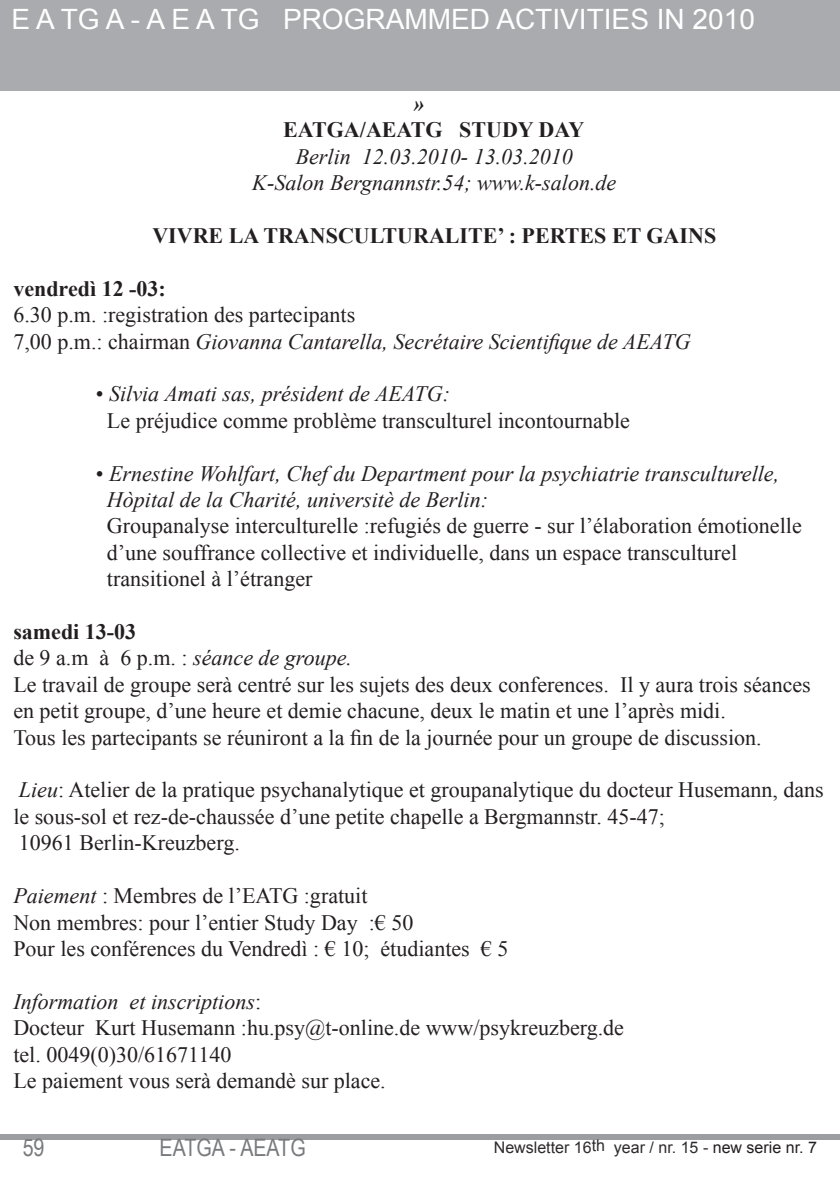
<style>
.page{position:relative;width:840px;height:1191px;background:#fff}
.page>*{position:absolute;margin:0;border:0;box-sizing:border-box;transform-origin:0 0}
.t1{font:28px "Arial";color:#fff}
.t2{font:24px "Arial Narrow";color:#787a7d}
.t3{font:22px/26.4px "Times New Roman";color:#231f20}
.t4{font:italic 22px/26.4px "Times New Roman";color:#231f20;text-align:center}
.t5{font:700 22px "Times New Roman";color:#231f20}
.t6{font:italic 700 22px "Times New Roman";color:#231f20}
.t7{font:16px "Arial";color:#2e2b2c}
.s1{font-style:italic}
.s2{font-style:normal}
.s3{font-weight:700}
.s4{color:#231f20}
</style>
<div class="page">
<div style="left:0;top:1134px;width:839px;height:5px;background:#9b9da0"></div>
<div style="left:0;top:0;width:433px;height:90px;background:#aaabaf"></div>
<div style="left:427px;top:0;width:412px;height:90px;background:#aaabaf"></div>
<p class="t1" style="left:11px;top:1px;width:744px">E A TG A - A E A TG PROGRAMMED ACTIVITIES IN 2010</p>
<p class="t6" style="left:413px;top:88px;width:12px">»</p>
<p class="t5" style="left:283px;top:115px;width:302px">EATGA/AEATG STUDY DAY</p>
<p class="t4" style="left:252px;top:143px;width:365px">Berlin 12.03.2010- 13.03.2010<br>K-Salon Bergnannstr.54; www.k-salon.de</p>
<p class="t5" style="left:152px;top:220px;width:565px">VIVRE LA TRANSCULTURALITE’ : PERTES ET GAINS</p>
<p class="t5" style="left:13px;top:273px;width:154px">vendredì 12 -03:</p>
<p class="t3" style="left:13px;top:301px;width:678px">6.30 p.m. :registration des partecipants<br>7,00 p.m.: chairman <span class="s1">Giovanna Cantarella, Secrétaire Scientifique de AEATG</span></p>
<p class="t3" style="left:107px;top:380px;width:524px;text-indent:-11px">• <span class="s1">Silvia Amati sas, président de AEATG:<br></span>Le préjudice comme problème transculturel incontournable</p>
<p class="t4" style="left:107px;top:459px;width:673px;text-align:left;text-indent:-11px"><span class="s2">•</span> Ernestine Wohlfart, Chef du Department pour la psychiatrie transculturelle,<br>Hòpital de la Charité, universitè de Berlin:</p>
<p class="t3" style="left:107px;top:512px;width:696px">Groupanalyse interculturelle :refugiés de guerre - sur l’élaboration émotionelle d’une souffrance collective et individuelle, dans un espace transculturel transitionel à l’étranger</p>
<p class="t3" style="left:13px;top:618px;width:798px"><span class="s3">samedi 13-03<br></span>de 9 a.m à 6 p.m. : <span class="s1">séance de groupe.<br></span>Le travail de groupe serà centré sur les sujets des deux conferences. Il y aura trois séances en petit groupe, d’une heure et demie chacune, deux le matin et une l’après midi.<br>Tous les partecipants se réuniront a la fin de la journée pour un groupe de discussion.</p>
<p class="t3" style="left:13px;top:776px;width:811px"><span class="s1">Lieu</span>: Atelier de la pratique psychanalytique et groupanalytique du docteur Husemann, dans le sous-sol et rez-de-chaussée d’une petite chapelle a Bergmannstr. 45-47;<br>10961 Berlin-Kreuzberg.</p>
<p class="t3" style="left:13px;top:882px;width:496px"><span class="s1">Paiement</span> : Membres de l’EATG :gratuit<br>Non membres: pour l’entier Study Day :€ 50<br>Pour les conférences du Vendredì : € 10; étudiantes € 5</p>
<p class="t3" style="left:13px;top:987px;width:612px"><span class="s1">Information et inscriptions</span>:<br>Docteur Kurt Husemann :hu.psy@t-online.de www/psykreuzberg.de tel. 0049(0)30/61671140<br>Le paiement vous serà demandè sur place.</p>
<p class="t2" style="left:23px;top:1130px;width:23px">59</p>
<p class="t2" style="left:159px;top:1130px;width:147px">EATGA - AEATG</p>
<p class="t7" style="left:493px;top:1136px;width:324px">Newsletter 16th year / nr. 15 <span class="s4">- new serie nr. 7</span></p>
</div>
